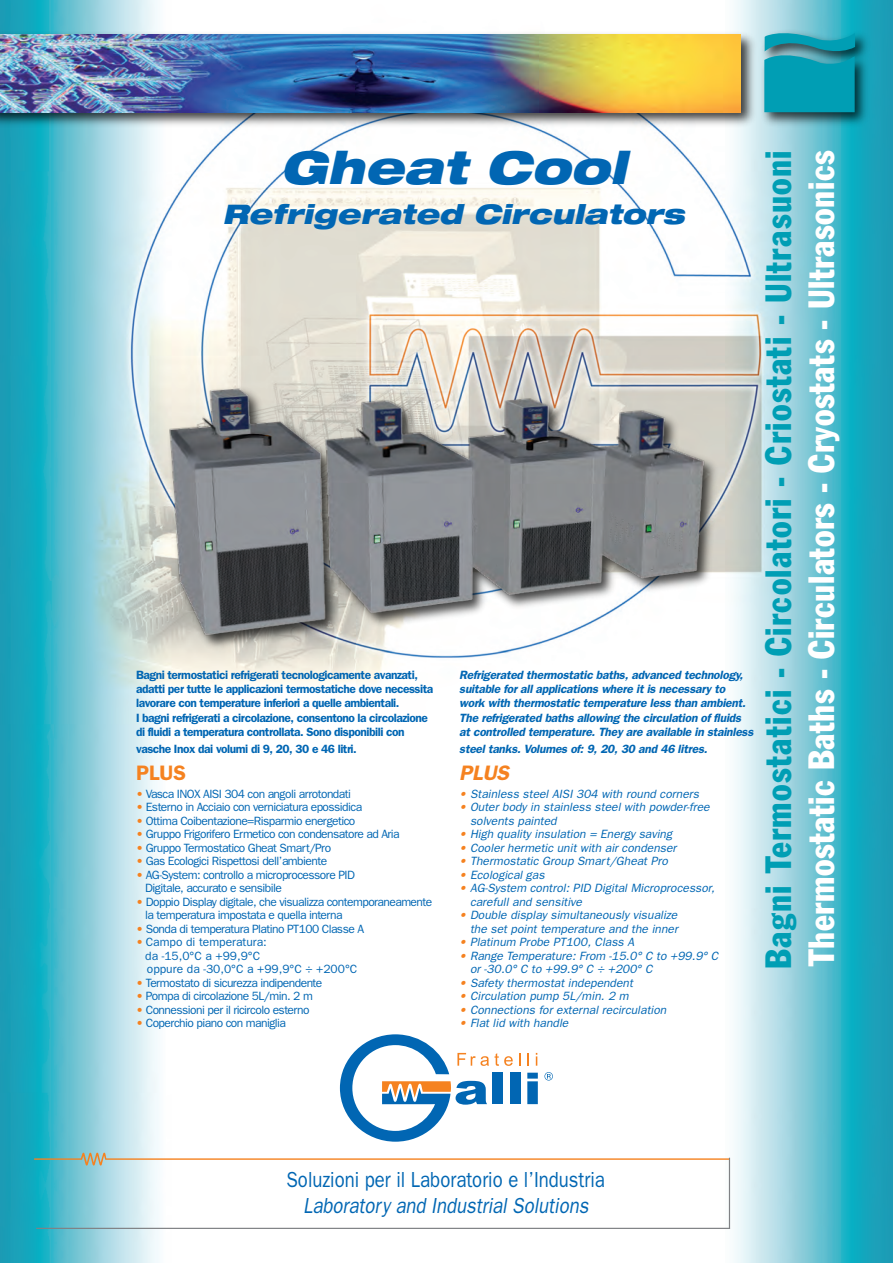
<style>
.page{position:relative;width:893px;height:1263px;background:#fff}
.page>*{position:absolute;margin:0;border:0;box-sizing:border-box;transform-origin:0 0}
.t1{font:italic 900 expanded 45px "Helvetica Neue";color:#0166b3}
.t2{font:condensed 36px "Franklin Gothic";letter-spacing:.015em;color:#fff;scale:.95 1}
.t3{font:condensed 36px "Franklin Gothic";letter-spacing:.04em;color:#009eb4;scale:.95 1}
.t4{font:italic 900 expanded 27px "Helvetica Neue";color:#0166b3}
.t5{font:21.9px "Franklin Gothic";color:#0166b3;scale:.85 1}
.t6{font:italic 21.9px "Franklin Gothic";color:#0166b3;scale:.85 1}
.t7{font:600 21px "Franklin Gothic";color:#f58220}
.t8{font:italic 600 21px "Franklin Gothic";color:#f58220}
.t9{font:12px/13.5px "Franklin Gothic";letter-spacing:-.045em;color:#0166b3}
.t10{font:italic 12px/13.5px "Franklin Gothic";color:#0166b3}
.t11{font:600 12px/14.4px "Franklin Gothic";letter-spacing:-.04em;color:#0166b3}
.t12{font:italic 600 12px/14.4px "Franklin Gothic";letter-spacing:-.02em;color:#0166b3}
.t13{font:12px/13.5px "Franklin Gothic";color:#0166b3}
.s1{color:#f58220}
</style>
<div class="page">
<img style="left:0;top:0;width:893px;height:1263px">
<img style="left:136px;top:139px;width:640px;height:146px">
<hr style="left:729px;top:1158px;width:1px;height:71px;background:#808285">
<hr style="left:36px;top:1228px;width:694px;height:1px;background:#808285">
<svg style="left:34px;top:1153px;width:695px;height:12px"></svg>
<img style="left:735px;top:0;width:158px;height:176px">
<svg style="left:764px;top:28px;width:91px;height:84px;background:#169eb1"></svg>
<img style="left:113px;top:288px;width:641px;height:400px">
<img style="left:146px;top:294px;width:588px;height:369px">
<img style="left:0;top:28px;width:759px;height:103px">
<img style="left:0;top:34px;width:741px;height:78px">
<svg style="left:519px;top:1053px;width:2px;height:13px"></svg>
<svg style="left:527px;top:1053px;width:2px;height:13px"></svg>
<svg style="left:536px;top:1053px;width:1px;height:13px"></svg>
<div style="left:510px;top:1073px;width:10px;height:31px;background:#0166b3"></div>
<svg style="left:527px;top:1073px;width:11px;height:31px"></svg>
<svg style="left:340px;top:1034px;width:173px;height:108px"></svg>
<svg style="left:544px;top:1072px;width:9px;height:8px"></svg>
<h1 class="t1" style="left:281px;top:150px;width:347px">Gheat Cool</h1>
<h3 class="t4" style="left:222px;top:204px;width:463px">Refrigerated Circulators</h3>
<p class="t11" style="left:136px;top:667px;width:299px">Bagni termostatici refrigerati tecnologicamente avanzati, adatti per tutte le applicazioni termostatiche dove necessita lavorare con temperature inferiori a quelle ambientali.<br>I bagni refrigerati a circolazione, consentono la circolazione di fluidi a temperatura controllata. Sono disponibili con</p>
<p class="t11" style="left:136px;top:741px;width:222px">vasche Inox dai volumi di 9, 20, 30 e 46 litri.</p>
<h3 class="t7" style="left:136px;top:760px;width:51px">PLUS</h3>
<p class="t9" style="left:136px;top:787px;width:216px"><span class="s1">•</span> Vasca INOX AISI 304 con angoli arrotondati</p>
<p class="t9" style="left:136px;top:800px;width:228px"><span class="s1">•</span> Esterno in Acciaio con verniciatura epossidica</p>
<p class="t9" style="left:136px;top:814px;width:221px"><span class="s1">•</span> Ottima Coibentazione=Risparmio energetico</p>
<p class="t9" style="left:136px;top:827px;width:265px"><span class="s1">•</span> Gruppo Frigorifero Ermetico con condensatore ad Aria</p>
<p class="t9" style="left:136px;top:841px;width:197px"><span class="s1">•</span> Gruppo Termostatico Gheat Smart/Pro</p>
<p class="t9" style="left:136px;top:854px;width:193px"><span class="s1">•</span> Gas Ecologici Rispettosi dell’ambiente</p>
<p class="t9" style="left:145px;top:868px;width:211px;text-indent:-9px"><span class="s1">•</span> AG-System: controllo a microprocessore PID<br>Digitale, accurato e sensibile</p>
<p class="t9" style="left:145px;top:895px;width:289px;text-indent:-9px"><span class="s1">•</span> Doppio Display digitale, che visualizza contemporaneamente la temperatura impostata e quella interna</p>
<p class="t9" style="left:136px;top:922px;width:230px"><span class="s1">•</span> Sonda di temperatura Platino PT100 Classe A</p>
<p class="t13" style="left:145px;top:935px;width:214px;text-indent:-9px"><span class="s1">•</span> Campo di temperatura:<br>da -15,0°C a +99,9°C<br>oppure da -30,0°C a +99,9°C ÷ +200°C</p>
<p class="t9" style="left:136px;top:976px;width:188px"><span class="s1">•</span> Termostato di sicurezza indipendente</p>
<p class="t9" style="left:136px;top:989px;width:178px"><span class="s1">•</span> Pompa di circolazione 5L/min. 2 m</p>
<p class="t9" style="left:136px;top:1003px;width:175px"><span class="s1">•</span> Connessioni per il ricircolo esterno</p>
<p class="t9" style="left:136px;top:1016px;width:151px"><span class="s1">•</span> Coperchio piano con maniglia</p>
<p class="t12" style="left:459px;top:667px;width:296px">Refrigerated thermostatic baths, advanced technology, suitable for all applications where it is necessary to work with thermostatic temperature less than ambient.<br>The refrigerated baths allowing the circulation of fluids at controlled temperature. They are available in stainless</p>
<p class="t12" style="left:459px;top:741px;width:250px">steel tanks. Volumes of: 9, 20, 30 and 46 litres.</p>
<h3 class="t8" style="left:459px;top:760px;width:51px">PLUS</h3>
<p class="t10" style="left:459px;top:787px;width:241px"><span class="s1">•</span> Stainless steel AISI 304 with round corners</p>
<p class="t10" style="left:470px;top:800px;width:241px;text-indent:-11px"><span class="s1">•</span> Outer body in stainless steel with powder-free solvents painted</p>
<p class="t10" style="left:459px;top:827px;width:214px"><span class="s1">•</span> High quality insulation = Energy saving</p>
<p class="t10" style="left:459px;top:841px;width:219px"><span class="s1">•</span> Cooler hermetic unit with air condenser</p>
<p class="t10" style="left:459px;top:854px;width:210px"><span class="s1">•</span> Thermostatic Group Smart/Gheat Pro</p>
<p class="t10" style="left:459px;top:868px;width:87px"><span class="s1">•</span> Ecological gas</p>
<p class="t10" style="left:470px;top:881px;width:246px;text-indent:-11px"><span class="s1">•</span> AG-System control: PID Digital Microprocessor, carefull and sensitive</p>
<p class="t10" style="left:459px;top:908px;width:220px;text-align:right"><span class="s1">•</span> Double display simultaneously visualize the set point temperature and the inner</p>
<p class="t10" style="left:459px;top:935px;width:176px"><span class="s1">•</span> Platinum Probe PT100, Class A</p>
<p class="t10" style="left:470px;top:949px;width:250px;text-indent:-11px"><span class="s1">•</span> Range Temperature: From -15.0° C to +99.9° C or -30.0° C to +99.9° C ÷ +200° C</p>
<p class="t10" style="left:459px;top:976px;width:175px"><span class="s1">•</span> Safety thermostat independent</p>
<p class="t10" style="left:459px;top:989px;width:171px"><span class="s1">•</span> Circulation pump 5L/min. 2 m</p>
<p class="t10" style="left:459px;top:1003px;width:209px"><span class="s1">•</span> Connections for external recirculation</p>
<p class="t10" style="left:459px;top:1016px;width:111px"><span class="s1">•</span> Flat lid with handle</p>
<h2 class="t3" style="left:765px;top:969px;width:863px;rotate:-90deg">Bagni Termostatici - Circolatori - Criostati - Ultrasuoni</h2>
<h2 class="t2" style="left:809px;top:966px;width:860px;rotate:-90deg">Thermostatic Baths - Circulators - Cryostats - Ultrasonics</h2>
<h3 class="t5" style="left:286px;top:1167px;width:376px">Soluzioni per il Laboratorio e l’Industria</h3>
<h3 class="t6" style="left:303px;top:1193px;width:337px">Laboratory and Industrial Solutions</h3>
</div>
